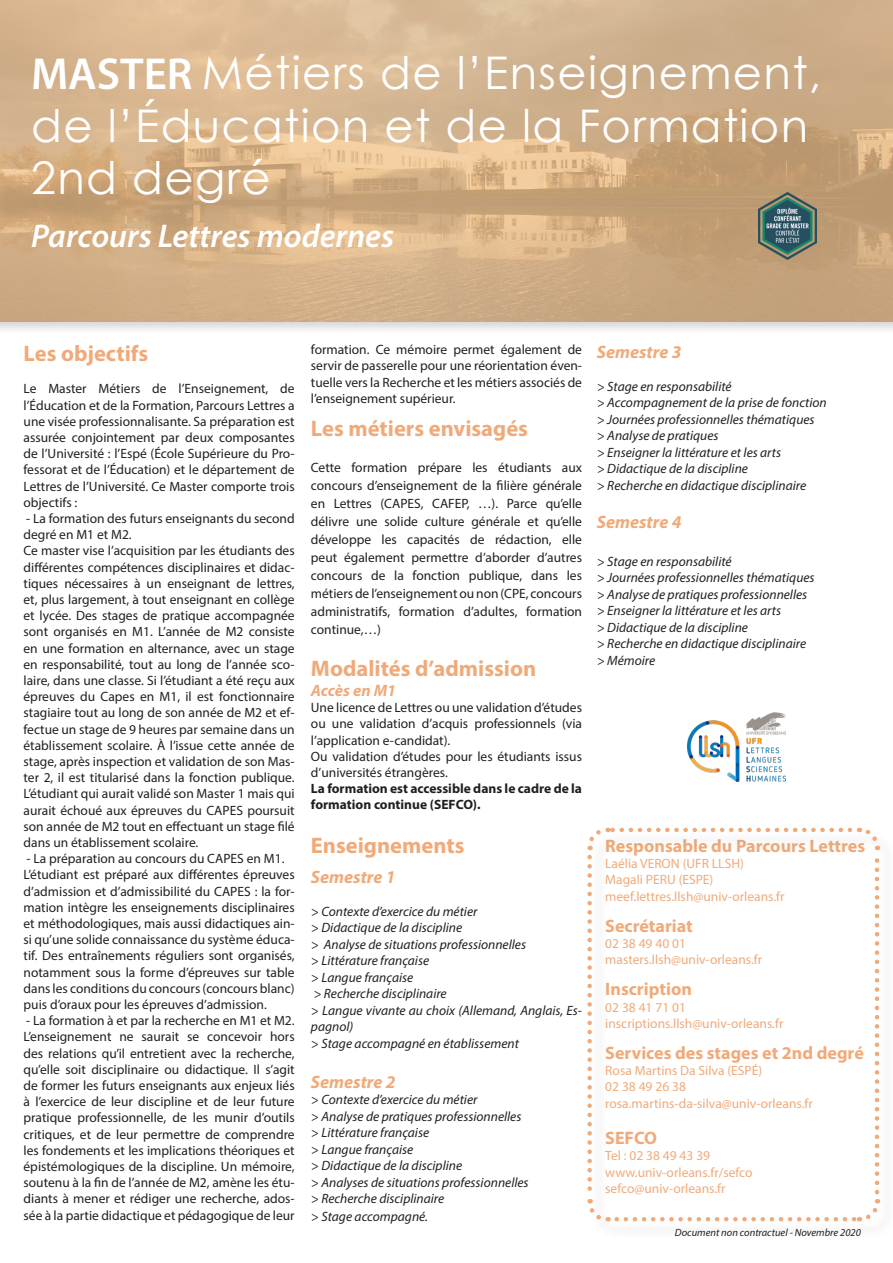
<style>
.page{position:relative;width:893px;height:1263px;background:#fff}
.page>*{position:absolute;margin:0;border:0;box-sizing:border-box;transform-origin:0 0}
.t1{font:45px/52.5px "Century Gothic";letter-spacing:.03em;color:#fff}
.t2{font:italic 600 33px "Myriad Pro";color:#fff}
.t3{font:700 22.5px "Myriad Pro";color:#f0aa7a}
.t4{font:700 18px "Myriad Pro";color:#f0aa7a}
.t5{font:italic 700 18px "Myriad Pro";color:#f0aa7a}
.t6{font:italic 700 16.5px "Myriad Pro";letter-spacing:-.005em;color:#f0aa7a}
.t7{font:13.5px/16.2px "Myriad Pro";color:#231f20;text-align:justify}
.t8{font:italic 13.5px/16.5px "Myriad Pro";color:#231f20}
.t9{font:13.5px "Myriad Pro";color:#f0aa7a}
.t10{font:700 13.5px/16.2px "Myriad Pro";color:#231f20}
.t11{font:italic 10.5px "Myriad Pro";color:#231f20}
.s1{font-family:"Myriad Pro";font-weight:600}
</style>
<div class="page">
<div style="left:0;top:0;width:893px;height:335px;background:#231f20;opacity:.18"></div>
<img style="left:0;top:0;width:893px;height:321px">
<svg style="left:587px;top:857px;width:22px;height:365px"></svg>
<svg style="left:617px;top:1199px;width:264px;height:23px"></svg>
<svg style="left:858px;top:827px;width:23px;height:365px"></svg>
<svg style="left:587px;top:827px;width:263px;height:23px"></svg>
<img style="left:688px;top:712px;width:98px;height:70px">
<img style="left:758px;top:192px;width:58px;height:68px">
<p class="t1" style="left:31px;top:46px;width:792px"><span class="s1">MASTER</span> Métiers de l’Enseignement, de l’Éducation et de la Formation<br>2nd degré</p>
<p class="t2" style="left:31px;top:214px;width:364px">Parcours Lettres modernes</p>
<p class="t3" style="left:24px;top:339px;width:126px">Les objectifs</p>
<p class="t7" style="left:24px;top:380px;width:273px">Le Master Métiers de l’Enseignement, de l’Éducation et de la Formation, Parcours Lettres a une visée professionnalisante. Sa préparation est assurée conjointement par deux composantes de l’Université : l’Espé (École Supérieure du Pro&shy;fessorat et de l’Éducation) et le département de Lettres de l’Université. Ce Master comporte trois objectifs :</p>
<p class="t7" style="left:24px;top:510px;width:273px">- La formation des futurs enseignants du second degré en M1 et M2.</p>
<p class="t7" style="left:24px;top:542px;width:273px">Ce master vise l’acquisition par les étudiants des différentes compétences disciplinaires et didac&shy;tiques nécessaires à un enseignant de lettres, et, plus largement, à tout enseignant en collège et lycée. Des stages de pratique accompagnée sont organisés en M1. L’année de M2 consiste en une formation en alternance, avec un stage en responsabilité, tout au long de l’année sco&shy;laire, dans une classe. Si l’étudiant a été reçu aux épreuves du Capes en M1, il est fonctionnaire stagiaire tout au long de son année de M2 et ef&shy;fectue un stage de 9 heures par semaine dans un établissement scolaire. À l’issue cette année de stage, après inspection et validation de son Mas&shy;ter 2, il est titularisé dans la fonction publique.<br>L’étudiant qui aurait validé son Master 1 mais qui aurait échoué aux épreuves du CAPES poursuit son année de M2 tout en effectuant un stage filé dans un établissement scolaire.</p>
<p class="t7" style="left:26px;top:850px;width:260px">- La préparation au concours du CAPES en M1.</p>
<p class="t7" style="left:24px;top:866px;width:273px">L’étudiant est préparé aux différentes épreuves d’admission et d’admissibilité du CAPES : la for&shy;mation intègre les enseignements disciplinaires et méthodologiques, mais aussi didactiques ain&shy;si qu’une solide connaissance du système éduca&shy;tif. Des entraînements réguliers sont organisés, notamment sous la forme d’épreuves sur table dans les conditions du concours (concours blanc) puis d’oraux pour les épreuves d’admission.</p>
<p class="t7" style="left:26px;top:1012px;width:270px">- La formation à et par la recherche en M1 et M2.</p>
<p class="t7" style="left:24px;top:1028px;width:273px">L’enseignement ne saurait se concevoir hors des relations qu’il entretient avec la recherche, qu’elle soit disciplinaire ou didactique. Il s’agit de former les futurs enseignants aux enjeux liés à l’exercice de leur discipline et de leur future pratique professionnelle, de les munir d’outils critiques, et de leur permettre de comprendre les fondements et les implications théoriques et épistémologiques de la discipline. Un mémoire, soutenu à la fin de l’année de M2, amène les étu&shy;diants à mener et rédiger une recherche, ados&shy;sée à la partie didactique et pédagogique de leur</p>
<p class="t7" style="left:311px;top:341px;width:273px">formation. Ce mémoire permet également de servir de passerelle pour une réorientation éven&shy;tuelle vers la Recherche et les métiers associés de l’enseignement supérieur.</p>
<p class="t3" style="left:311px;top:413px;width:219px">Les métiers envisagés</p>
<p class="t7" style="left:311px;top:458px;width:273px;line-height:18px">Cette formation prépare les étudiants aux concours d’enseignement de la filière générale en Lettres (CAPES, CAFEP, …). Parce qu’elle délivre une solide culture générale et qu’elle développe les capacités de rédaction, elle peut également permettre d’aborder d’autres concours de la fonction publique, dans les métiers de l’enseignement ou non (CPE, concours administratifs, formation d’adultes, formation continue,…)</p>
<p class="t3" style="left:311px;top:653px;width:227px">Modalités d’admission</p>
<p class="t6" style="left:311px;top:680px;width:87px">Accès en M1</p>
<p class="t7" style="left:311px;top:699px;width:273px">Une licence de Lettres ou une validation d’études ou une validation d’acquis professionnels (via l’application e-candidat).</p>
<p class="t7" style="left:311px;top:748px;width:273px">Ou validation d’études pour les étudiants issus d’universités étrangères.</p>
<p class="t10" style="left:311px;top:780px;width:273px">La formation est accessible dans le cadre de la formation continue (SEFCO).</p>
<p class="t3" style="left:311px;top:830px;width:155px">Enseignements</p>
<p class="t5" style="left:311px;top:865px;width:86px">Semestre 1</p>
<p class="t8" style="left:311px;top:903px;width:168px">&gt; Contexte d’exercice du métier</p>
<p class="t8" style="left:311px;top:919px;width:153px">&gt; Didactique de la discipline</p>
<p class="t8" style="left:311px;top:936px;width:217px">&gt; Analyse de situations professionnelles</p>
<p class="t8" style="left:311px;top:952px;width:120px">&gt; Littérature française</p>
<p class="t8" style="left:311px;top:969px;width:104px">&gt; Langue française</p>
<p class="t8" style="left:313px;top:985px;width:135px">&gt; Recherche disciplinaire</p>
<p class="t8" style="left:311px;top:1002px;width:273px">&gt; Langue vivante au choix (Allemand, Anglais, Es&shy;pagnol)</p>
<p class="t8" style="left:311px;top:1035px;width:209px">&gt; Stage accompagné en établissement</p>
<p class="t5" style="left:311px;top:1070px;width:86px">Semestre 2</p>
<p class="t8" style="left:311px;top:1091px;width:168px">&gt; Contexte d’exercice du métier</p>
<p class="t8" style="left:311px;top:1107px;width:212px">&gt; Analyse de pratiques professionnelles</p>
<p class="t8" style="left:311px;top:1124px;width:120px">&gt; Littérature française</p>
<p class="t8" style="left:311px;top:1140px;width:104px">&gt; Langue française</p>
<p class="t8" style="left:311px;top:1157px;width:153px">&gt; Didactique de la discipline</p>
<p class="t8" style="left:311px;top:1173px;width:219px">&gt; Analyses de situations professionnelles</p>
<p class="t8" style="left:311px;top:1190px;width:135px">&gt; Recherche disciplinaire</p>
<p class="t8" style="left:311px;top:1208px;width:119px">&gt; Stage accompagné.</p>
<p class="t5" style="left:597px;top:340px;width:86px">Semestre 3</p>
<p class="t8" style="left:597px;top:377px;width:136px">&gt; Stage en responsabilité</p>
<p class="t8" style="left:597px;top:394px;width:232px">&gt; Accompagnement de la prise de fonction</p>
<p class="t8" style="left:597px;top:410px;width:219px">&gt; Journées professionnelles thématiques</p>
<p class="t8" style="left:597px;top:427px;width:123px">&gt; Analyse de pratiques</p>
<p class="t8" style="left:597px;top:443px;width:186px">&gt; Enseigner la littérature et les arts</p>
<p class="t8" style="left:597px;top:460px;width:153px">&gt; Didactique de la discipline</p>
<p class="t8" style="left:597px;top:476px;width:211px">&gt; Recherche en didactique disciplinaire</p>
<p class="t5" style="left:597px;top:510px;width:86px">Semestre 4</p>
<p class="t8" style="left:597px;top:553px;width:136px">&gt; Stage en responsabilité</p>
<p class="t8" style="left:597px;top:569px;width:219px">&gt; Journées professionnelles thématiques</p>
<p class="t8" style="left:597px;top:586px;width:212px">&gt; Analyse de pratiques professionnelles</p>
<p class="t8" style="left:597px;top:602px;width:186px">&gt; Enseigner la littérature et les arts</p>
<p class="t8" style="left:597px;top:619px;width:153px">&gt; Didactique de la discipline</p>
<p class="t8" style="left:597px;top:635px;width:211px">&gt; Recherche en didactique disciplinaire</p>
<p class="t8" style="left:597px;top:652px;width:60px">&gt; Mémoire</p>
<p class="t4" style="left:605px;top:834px;width:261px">Responsable du Parcours Lettres</p>
<p class="t9" style="left:605px;top:855px;width:140px">Laélia VERON (UFR LLSH)</p>
<p class="t9" style="left:605px;top:871px;width:110px">Magali PERU (ESPE)</p>
<p class="t9" style="left:605px;top:888px;width:181px">meef.lettres.llsh@univ-orleans.fr</p>
<p class="t4" style="left:605px;top:914px;width:89px">Secrétariat</p>
<p class="t9" style="left:605px;top:935px;width:82px">02 38 49 40 01</p>
<p class="t9" style="left:605px;top:951px;width:158px">masters.llsh@univ-orleans.fr</p>
<p class="t4" style="left:605px;top:977px;width:88px">Inscription</p>
<p class="t9" style="left:605px;top:999px;width:82px">02 38 41 71 01</p>
<p class="t9" style="left:605px;top:1015px;width:180px">inscriptions.llsh@univ-orleans.fr</p>
<p class="t4" style="left:605px;top:1041px;width:260px">Services des stages et 2nd degré</p>
<p class="t9" style="left:605px;top:1062px;width:158px">Rosa Martins Da Silva (ESPÉ)</p>
<p class="t9" style="left:605px;top:1078px;width:82px">02 38 49 26 38</p>
<p class="t9" style="left:605px;top:1095px;width:209px">rosa.martins-da-silva@univ-orleans.fr</p>
<p class="t4" style="left:605px;top:1126px;width:53px">SEFCO</p>
<p class="t9" style="left:605px;top:1147px;width:106px">Tel : 02 38 49 43 39</p>
<p class="t9" style="left:605px;top:1164px;width:149px">www.univ-orleans.fr/sefco</p>
<p class="t9" style="left:605px;top:1180px;width:122px">sefco@univ-orleans.fr</p>
<p class="t11" style="left:675px;top:1226px;width:188px">Document non contractuel - Novembre 2020</p>
</div>
